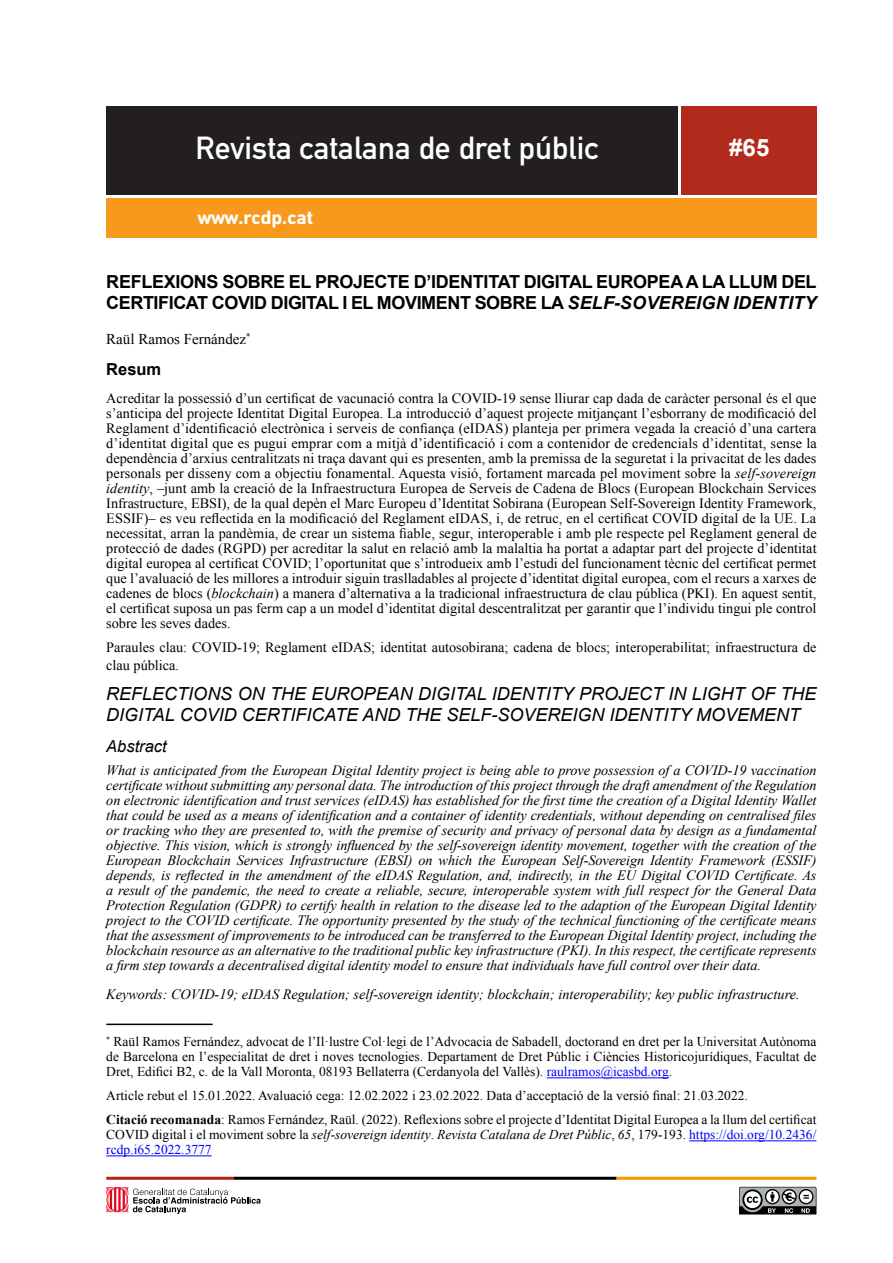
<style>
.page{position:relative;width:893px;height:1263px;background:#fff}
.page>*{position:absolute;margin:0;border:0;box-sizing:border-box;transform-origin:0 0}
.t1{font:700 31.5px "DIN Alternate";color:#fff}
.t2{font:700 24px "Arial";color:#fff}
.t3{font:700 19.5px "DIN Next LT Pro";letter-spacing:-.01em;color:#fff}
.Títol_article{font:700 18px/21px "Arial";letter-spacing:-.015em;color:#000}
.Títol_article_2a_lle{font:italic 18px/21px "Arial";color:#000}
.abstrat_2a_llengua{font:italic 16.5px "Arial";color:#000}
.resum{font:700 16.5px "Arial";color:#000}
.nom_de_l_autor{font:15px "Times New Roman";color:#000}
.cos_resum_original{font:14.25px/15px "Times New Roman";color:#000;text-align:justify}
.text_abstract_2a_lle{font:italic 14.25px/15px "Times New Roman";color:#000;text-align:justify}
.paraules_clau{font:14.25px/18px "Times New Roman";color:#000}
.nota_a_peu_de_pàgina{font:13.5px/15px "Times New Roman";color:#000;text-align:justify}
.s1{font-style:italic}
.s2{color:#00f}
.s3{font-weight:700}
</style>
<div class="page">
<div style="left:106px;top:106px;width:572px;height:88px;background:#231f20"></div>
<div style="left:106px;top:198px;width:710px;height:40px;background:#f8991d"></div>
<div style="left:681px;top:106px;width:135px;height:88px;background:#b12a1c"></div>
<hr style="left:106px;top:1177px;width:128px;height:3px;background:#b02811">
<hr style="left:234px;top:1177px;width:383px;height:3px;background:#000">
<hr style="left:617px;top:1177px;width:199px;height:3px;background:#f49800">
<svg style="left:106px;top:1187px;width:155px;height:27px"></svg>
<svg style="left:739px;top:1187px;width:77px;height:27px"></svg>
<hr style="left:106px;top:1023px;width:107px;height:2px;background:#000">
<hr style="left:547px;top:1077px;width:122px;height:1px;background:#00f">
<hr style="left:689px;top:1140px;width:127px;height:1px;background:#00f">
<hr style="left:106px;top:1155px;width:106px;height:1px;background:#00f">
<h1 class="t1" style="left:196px;top:124px;width:404px">Revista catalana de dret públic</h1>
<h2 class="t2" style="left:729px;top:131px;width:42px">#65</h2>
<h3 class="t3" style="left:197px;top:206px;width:117px">www.rcdp.cat</h3>
<h1 class="Títol_article" style="left:106px;top:272px;width:712px">REFLEXIONS SOBRE EL PROJECTE D’IDENTITAT DIGITAL EUROPEA A LA LLUM DEL<br>CERTIFICAT COVID DIGITAL I EL MOVIMENT SOBRE LA <span class="s1">SELF-SOVEREIGN IDENTITY</span></h1>
<p class="nom_de_l_autor" style="left:106px;top:329px;width:146px">Raül Ramos Fernández<sup>*</sup></p>
<h1 class="resum" style="left:106px;top:358px;width:57px">Resum</h1>
<p class="cos_resum_original" style="left:106px;top:390px;width:712px">Acreditar la possessió d’un certificat de vacunació contra la COVID-19 sense lliurar cap dada de caràcter personal és el que s’anticipa del projecte Identitat Digital Europea. La introducció d’aquest projecte mitjançant l’esborrany de modificació del Reglament d’identificació electrònica i serveis de confiança (eIDAS) planteja per primera vegada la creació d’una cartera d’identitat digital que es pugui emprar com a mitjà d’identificació i com a contenidor de credencials d’identitat, sense la dependència d’arxius centralitzats ni traça davant qui es presenten, amb la premissa de la seguretat i la privacitat de les dades personals per disseny com a objectiu fonamental. Aquesta visió, fortament marcada pel moviment sobre la <span class="s1">self-sovereign identity</span>, –junt amb la creació de la Infraestructura Europea de Serveis de Cadena de Blocs (European Blockchain Services Infrastructure, EBSI), de la qual depèn el Marc Europeu d’Identitat Sobirana (European Self-Sovereign Identity Framework, ESSIF)– es veu reflectida en la modificació del Reglament eIDAS, i, de retruc, en el certificat COVID digital de la UE. La necessitat, arran la pandèmia, de crear un sistema fiable, segur, interoperable i amb ple respecte pel Reglament general de protecció de dades (RGPD) per acreditar la salut en relació amb la malaltia ha portat a adaptar part del projecte d’identitat digital europea al certificat COVID; l’oportunitat que s’introdueix amb l’estudi del funcionament tècnic del certificat permet que l’avaluació de les millores a introduir siguin traslladables al projecte d’identitat digital europea, com el recurs a xarxes de cadenes de blocs (<span class="s1">blockchain</span>) a manera d’alternativa a la tradicional infraestructura de clau pública (PKI). En aquest sentit, el certificat suposa un pas ferm cap a un model d’identitat digital descentralitzat per garantir que l’individu tingui ple control sobre les seves dades.</p>
<p class="paraules_clau" style="left:106px;top:638px;width:712px">Paraules clau: COVID-19; Reglament eIDAS; identitat autosobirana; cadena de blocs; interoperabilitat; infraestructura de clau pública.</p>
<h1 class="Títol_article_2a_lle" style="left:106px;top:683px;width:712px">REFLECTIONS ON THE EUROPEAN DIGITAL IDENTITY PROJECT IN LIGHT OF THE<br>DIGITAL COVID CERTIFICATE AND THE SELF-SOVEREIGN IDENTITY MOVEMENT</h1>
<p class="abstrat_2a_llengua" style="left:106px;top:735px;width:62px">Abstract</p>
<p class="text_abstract_2a_lle" style="left:106px;top:762px;width:712px">What is anticipated from the European Digital Identity project is being able to prove possession of a COVID-19 vaccination certificate without submitting any personal data. The introduction of this project through the draft amendment of the Regulation on electronic identification and trust services (eIDAS) has established for the first time the creation of a Digital Identity Wallet that could be used as a means of identification and a container of identity credentials, without depending on centralised files or tracking who they are presented to, with the premise of security and privacy of personal data by design as a fundamental objective. This vision, which is strongly influenced by the self-sovereign identity movement, together with the creation of the European Blockchain Services Infrastructure (EBSI) on which the European Self-Sovereign Identity Framework (ESSIF) depends, is reflected in the amendment of the eIDAS Regulation, and, indirectly, in the EU Digital COVID Certificate. As a result of the pandemic, the need to create a reliable, secure, interoperable system with full respect for the General Data Protection Regulation (GDPR) to certify health in relation to the disease led to the adaption of the European Digital Identity project to the COVID certificate. The opportunity presented by the study of the technical functioning of the certificate means that the assessment of improvements to be introduced can be transferred to the European Digital Identity project, including the blockchain resource as an alternative to the traditional public key infrastructure (PKI). In this respect, the certificate represents a firm step towards a decentralised digital identity model to ensure that individuals have full control over their data.</p>
<p class="text_abstract_2a_lle" style="left:106px;top:986px;width:695px">Keywords: COVID-19; eIDAS Regulation; self-sovereign identity; blockchain; interoperability; key public infrastructure.</p>
<p class="nota_a_peu_de_pàgina" style="left:106px;top:1034px;width:712px"><sup>*</sup> Raül Ramos Fernández, advocat de l’Il·lustre Col·legi de l’Advocacia de Sabadell, doctorand en dret per la Universitat Autònoma de Barcelona en l’especialitat de dret i noves tecnologies. Departament de Dret Públic i Ciències Historicojurídiques, Facultat de Dret, Edifici B2, c. de la Vall Moronta, 08193 Bellaterra (Cerdanyola del Vallès). <span class="s2">raulramos@icasbd.org</span>.</p>
<p class="nota_a_peu_de_pàgina" style="left:106px;top:1088px;width:643px">Article rebut el 15.01.2022. Avaluació cega: 12.02.2022 i 23.02.2022. Data d’acceptació de la versió final: 21.03.2022.</p>
<p class="nota_a_peu_de_pàgina" style="left:106px;top:1112px;width:712px"><span class="s3">Citació recomanada</span>: Ramos Fernández, Raül. (2022). Reflexions sobre el projecte d’Identitat Digital Europea a la llum del certificat COVID digital i el moviment sobre la <span class="s1">self-sovereign identity</span>. <span class="s1">Revista Catalana de Dret Públic</span>, <span class="s1">65</span>, 179-193. <span class="s2">https://doi.org/10.2436/ rcdp.i65.2022.3777</span></p>
</div>
